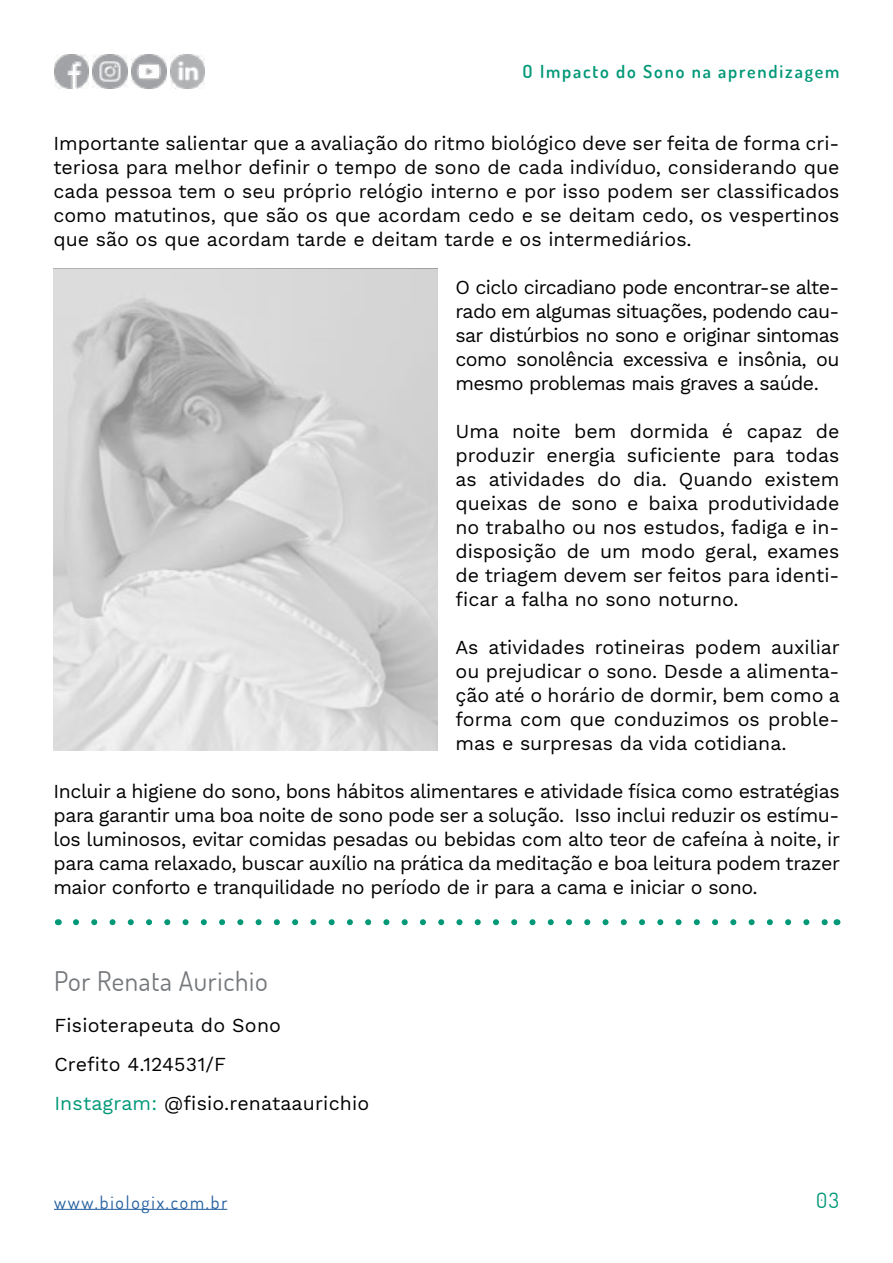
<style>
.page{position:relative;width:893px;height:1263px;background:#fff}
.page>*{position:absolute;margin:0;border:0;box-sizing:border-box;transform-origin:0 0}
.t1{font:27px "Dosis";letter-spacing:.025em;color:#75787b}
.t2{font:21px "Dosis";color:#009877}
.t3{font:19.5px/24px "Work Sans";color:#000;text-align:justify}
.t4{font:600 18px "Dosis";letter-spacing:.1em;color:#009877}
.t5{font:18px "Dosis";letter-spacing:.1em;color:#215e9e}
.s1{color:#009877}
</style>
<div class="page">
<img style="left:54px;top:54px;width:34px;height:35px">
<img style="left:93px;top:54px;width:34px;height:35px">
<img style="left:132px;top:54px;width:34px;height:35px">
<img style="left:171px;top:54px;width:34px;height:35px">
<svg style="left:76px;top:919px;width:751px;height:6px"></svg>
<hr style="left:54px;top:1209px;width:173px;height:1px;background:#215e9e">
<svg style="left:53px;top:269px;width:384px;height:481px;background:#d2d2d2"></svg>
<p class="t4" style="left:523px;top:60px;width:318px">O Impacto do Sono na aprendizagem</p>
<p class="t3" style="left:53px;top:132px;width:788px">Importante salientar que a avaliação do ritmo biológico deve ser feita de forma cri&shy;teriosa para melhor definir o tempo de sono de cada indivíduo, considerando que cada pessoa tem o seu próprio relógio interno e por isso podem ser classificados como matutinos, que são os que acordam cedo e se deitam cedo, os vespertinos que são os que acordam tarde e deitam tarde e os intermediários.</p>
<p class="t3" style="left:455px;top:276px;width:386px">O ciclo circadiano pode encontrar-se alte&shy;rado em algumas situações, podendo cau&shy;sar distúrbios no sono e originar sintomas como sonolência excessiva e insônia, ou mesmo problemas mais graves a saúde.</p>
<p class="t3" style="left:455px;top:420px;width:386px">Uma noite bem dormida é capaz de produzir energia suficiente para todas as atividades do dia. Quando existem queixas de sono e baixa produtividade no trabalho ou nos estudos, fadiga e in&shy;disposição de um modo geral, exames de triagem devem ser feitos para identi&shy;ficar a falha no sono noturno.</p>
<p class="t3" style="left:455px;top:636px;width:386px">As atividades rotineiras podem auxiliar ou prejudicar o sono. Desde a alimenta&shy;ção até o horário de dormir, bem como a forma com que conduzimos os proble&shy;mas e surpresas da vida cotidiana.</p>
<p class="t3" style="left:53px;top:780px;width:788px">Incluir a higiene do sono, bons hábitos alimentares e atividade física como estratégias para garantir uma boa noite de sono pode ser a solução. Isso inclui reduzir os estímu&shy;los luminosos, evitar comidas pesadas ou bebidas com alto teor de cafeína à noite, ir para cama relaxado, buscar auxílio na prática da meditação e boa leitura podem trazer maior conforto e tranquilidade no período de ir para a cama e iniciar o sono.</p>
<h1 class="t1" style="left:54px;top:963px;width:215px">Por Renata Aurichio</h1>
<p class="t3" style="left:54px;top:1007px;width:316px;line-height:39px;text-align:left">Fisioterapeuta do Sono<br>Crefito 4.124531/F<br><span class="s1">Instagram:</span> @fisio.renataaurichio</p>
<p class="t5" style="left:54px;top:1190px;width:175px">www.biologix.com.br</p>
<p class="t2" style="left:816px;top:1187px;width:24px">03</p>
</div>
